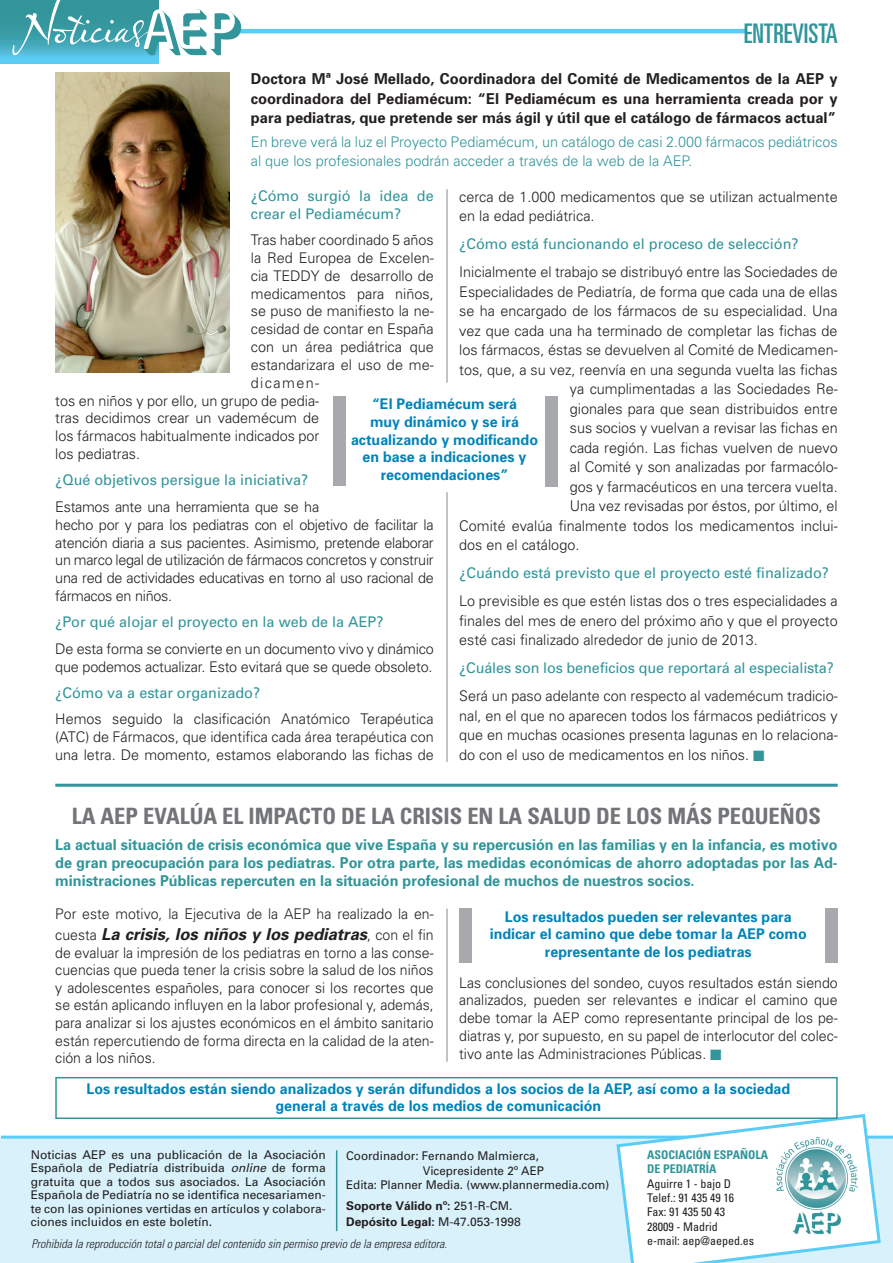
<style>
.page{position:relative;width:893px;height:1263px;background:#fff}
.page>*{position:absolute;margin:0;border:0;box-sizing:border-box;transform-origin:0 0}
.t1{font:51px "Olicana Smooth";color:#fff}
.t2{font:ultra-condensed 27px "Univers";color:#31959a}
.t3{font:700 condensed 22.5px "Univers";color:#727477}
.t4{font:italic 700 16.5px "Univers";color:#231f20}
.t5{font:700 15px/18px "Univers";color:#31959a;text-align:justify;scale:.96 1}
.t6{font:700 15px/19.5px "Univers";color:#231f20;text-align:justify}
.t7{font:300 14.7px/19.5px "Univers";color:#231f20;text-align:justify}
.t8{font:300 14.7px/17.7px "Univers";color:#231f20;text-align:justify;scale:.96 1}
.t9{font:700 14.7px/17.7px "Univers";color:#0084b9;text-align:center}
.t10{font:14.7px/17.9px "Univers";color:#31959a}
.t11{font:300 14.7px/17.9px "Univers";letter-spacing:-.02em;color:#231f20}
.t12{font:300 14.7px/19.5px "Univers";color:#31959a}
.t13{font:300 14.7px "Univers";letter-spacing:.1em;color:#231f20}
.t14{font:12px/13.5px "Univers";color:#231f20;text-align:justify}
.t15{font:italic 300 condensed 12px "Univers";color:#231f20}
.t16{font:condensed 12px/14.4px "Univers";color:#231f20}
.t17{font:700 12px/16.2px "Univers";color:#231f20}
.t18{font:700 condensed 12px/14.4px "Univers";color:#31959a}
.s1{font-size:58.95px}
.s2{color:#31959a}
.s3{font-weight:300;font-style:normal;font-size:14.7px}
.s4{font-style:italic}
.s5{font-weight:400}
</style>
<div class="page">
<div style="left:1px;top:1139px;width:892px;height:124px;background:#d8f1fb"></div>
<hr style="left:1px;top:1135px;width:892px;height:3px;background:#5accf5">
<svg style="left:615px;top:1114px;width:267px;height:149px"></svg>
<img style="left:767px;top:1134px;width:94px;height:104px">
<hr style="left:336px;top:1150px;width:1px;height:81px;background:#31959a">
<hr style="left:446px;top:492px;width:2px;height:270px;background:#939598">
<hr style="left:446px;top:189px;width:2px;height:194px;background:#939598">
<hr style="left:446px;top:909px;width:2px;height:153px;background:#939598">
<div style="left:460px;top:909px;width:12px;height:54px;background:#a8a9ad"></div>
<div style="left:826px;top:909px;width:12px;height:54px;background:#a8a9ad"></div>
<div style="left:55px;top:1077px;width:783px;height:42px;border:2px solid #31959a"></div>
<hr style="left:55px;top:784px;width:783px;height:3px;background:#31959a">
<img style="left:55px;top:72px;width:175px;height:301px">
<div style="left:333px;top:396px;width:12px;height:90px;background:#a8a9ad"></div>
<div style="left:545px;top:396px;width:12px;height:91px;background:#a8a9ad"></div>
<hr style="left:237px;top:29px;width:509px;height:4px;background:#5accf5">
<svg style="left:0;top:0;width:159px;height:63px;background:#3ea4b3"></svg>
<svg style="left:144px;top:9px;width:97px;height:46px"></svg>
<h1 class="t1" style="left:15px;top:-6px;width:136px"><span class="s1">N</span>oticias</h1>
<h2 class="t2" style="left:744px;top:18px;width:95px">ENTREVISTA</h2>
<p class="t6" style="left:251px;top:69px;width:588px">Doctora Mª José Mellado, Coordinadora del Comité de Medicamentos de la AEP y coordinadora del Pediamécum: “El Pediamécum es una herramienta creada por y para pediatras, que pretende ser más ágil y útil que el catálogo de fármacos actual”</p>
<p class="t12" style="left:251px;top:132px;width:588px">En breve verá la luz el Proyecto Pediamécum, un catálogo de casi 2.000 fármacos pediátricos al que los profesionales podrán acceder a través de la web de la AEP.</p>
<p class="t10" style="left:251px;top:187px;width:184px">¿Cómo surgió la idea de crear el Pediamécum?</p>
<p class="t7" style="left:251px;top:230px;width:184px">Tras haber coordinado 5 años</p>
<p class="t7" style="left:251px;top:248px;width:184px">la Red Europea de Excelen-</p>
<p class="t7" style="left:251px;top:266px;width:184px">cia TEDDY de desarrollo de</p>
<p class="t7" style="left:251px;top:284px;width:184px">medicamentos para niños,</p>
<p class="t7" style="left:251px;top:301px;width:184px">se puso de manifiesto la ne-</p>
<p class="t7" style="left:251px;top:319px;width:184px">cesidad de contar en España</p>
<p class="t7" style="left:251px;top:337px;width:184px">con un área pediátrica que</p>
<p class="t7" style="left:251px;top:355px;width:184px">estandarizara el uso de me-</p>
<p class="t13" style="left:251px;top:374px;width:70px">dicamen-</p>
<p class="t7" style="left:55px;top:391px;width:265px">tos en niños y por ello, un grupo de pedia-</p>
<p class="t7" style="left:55px;top:408px;width:266px">tras decidimos crear un vademécum de</p>
<p class="t7" style="left:55px;top:426px;width:265px">los fármacos habitualmente indicados por</p>
<p class="t7" style="left:55px;top:444px;width:86px">los pediatras.</p>
<p class="t10" style="left:55px;top:471px;width:254px">¿Qué objetivos persigue la iniciativa?</p>
<p class="t11" style="left:55px;top:498px;width:380px">Estamos ante una herramienta que se ha<br>hecho por y para los pediatras con el objetivo de facilitar la atención diaria a sus pacientes. Asimismo, pretende elaborar un marco legal de utilización de fármacos concretos y construir una red de actividades educativas en torno al uso racional de fármacos en niños.</p>
<p class="t10" style="left:55px;top:613px;width:330px">¿Por qué alojar el proyecto en la web de la AEP?</p>
<p class="t7" style="left:55px;top:639px;width:380px;line-height:17.9px">De esta forma se convierte en un documento vivo y dinámico que podemos actualizar. Esto evitará que se quede obsoleto.</p>
<p class="t10" style="left:55px;top:684px;width:206px">¿Cómo va a estar organizado?</p>
<p class="t7" style="left:55px;top:710px;width:380px;line-height:17.9px">Hemos seguido la clasificación Anatómico Terapéutica (ATC) de Fármacos, que identifica cada área terapéutica con una letra. De momento, estamos elaborando las fichas de</p>
<p class="t7" style="left:459px;top:187px;width:380px">cerca de 1.000 medicamentos que se utilizan actualmente en la edad pediátrica.</p>
<p class="t10" style="left:459px;top:235px;width:341px">¿Cómo está funcionando el proceso de selección?</p>
<p class="t7" style="left:459px;top:262px;width:380px">Inicialmente el trabajo se distribuyó entre las Sociedades de</p>
<p class="t7" style="left:459px;top:282px;width:380px">Especialidades de Pediatría, de forma que cada una de ellas</p>
<p class="t7" style="left:459px;top:301px;width:380px">se ha encargado de los fármacos de su especialidad. Una</p>
<p class="t7" style="left:459px;top:321px;width:380px">vez que cada una ha terminado de completar las fichas de</p>
<p class="t7" style="left:459px;top:340px;width:380px">los fármacos, éstas se devuelven al Comité de Medicamen-</p>
<p class="t7" style="left:459px;top:360px;width:380px">tos, que, a su vez, reenvía en una segunda vuelta las fichas</p>
<p class="t7" style="left:570px;top:379px;width:269px">ya cumplimentadas a las Sociedades Re-</p>
<p class="t7" style="left:570px;top:399px;width:269px">gionales para que sean distribuidos entre</p>
<p class="t7" style="left:570px;top:418px;width:269px">sus socios y vuelvan a revisar las fichas en</p>
<p class="t7" style="left:570px;top:438px;width:269px">cada región. Las fichas vuelven de nuevo</p>
<p class="t7" style="left:570px;top:457px;width:269px">al Comité y son analizadas por farmacólo-</p>
<p class="t7" style="left:570px;top:477px;width:269px">gos y farmacéuticos en una tercera vuelta.</p>
<p class="t7" style="left:570px;top:496px;width:269px">Una vez revisadas por éstos, por último, el</p>
<p class="t7" style="left:459px;top:516px;width:380px">Comité evalúa finalmente todos los medicamentos inclui-</p>
<p class="t7" style="left:459px;top:535px;width:122px">dos en el catálogo.</p>
<p class="t10" style="left:459px;top:564px;width:371px">¿Cuándo está previsto que el proyecto esté finalizado?</p>
<p class="t7" style="left:459px;top:591px;width:380px">Lo previsible es que estén listas dos o tres especialidades a finales del mes de enero del próximo año y que el proyecto esté casi finalizado alrededor de junio de 2013.</p>
<p class="t10" style="left:459px;top:659px;width:376px">¿Cuáles son los beneficios que reportará al especialista?</p>
<p class="t7" style="left:459px;top:686px;width:380px">Será un paso adelante con respecto al vademécum tradicio&shy;nal, en el que no aparecen todos los fármacos pediátricos y que en muchas ocasiones presenta lagunas en lo relaciona&shy;do con el uso de medicamentos en los niños. <span class="s2">■</span></p>
<p class="t9" style="left:351px;top:395px;width:188px">“El Pediamécum será<br>muy dinámico y se irá actualizando y modificando en base a indicaciones y recomendaciones”</p>
<h3 class="t3" style="left:72px;top:802px;width:751px">LA AEP EVALÚA EL IMPACTO DE LA CRISIS EN LA SALUD DE LOS MÁS PEQUEÑOS</h3>
<p class="t5" style="left:55px;top:836px;width:816px">La actual situación de crisis económica que vive España y su repercusión en las familias y en la infancia, es motivo de gran preocupación para los pediatras. Por otra parte, las medidas económicas de ahorro adoptadas por las Ad&shy;ministraciones Públicas repercuten en la situación profesional de muchos de nuestros socios.</p>
<p class="t8" style="left:55px;top:905px;width:396px">Por este motivo, la Ejecutiva de la AEP ha realizado la en-</p>
<p class="t4" style="left:55px;top:924px;width:380px"><span class="s3">cuesta</span> La crisis, los niños y los pediatras<span class="s3">, con el fin</span></p>
<p class="t8" style="left:55px;top:943px;width:396px">de evaluar la impresión de los pediatras en torno a las conse&shy;cuencias que pueda tener la crisis sobre la salud de los niños y adolescentes españoles, para conocer si los recortes que se están aplicando influyen en la labor profesional y, además, para analizar si los ajustes económicos en el ámbito sanitario están repercutiendo de forma directa en la calidad de la aten&shy;ción a los niños.</p>
<p class="t9" style="left:490px;top:908px;width:318px">Los resultados pueden ser relevantes para indicar el camino que debe tomar la AEP como representante de los pediatras</p>
<p class="t8" style="left:459px;top:973px;width:396px">Las conclusiones del sondeo, cuyos resultados están siendo analizados, pueden ser relevantes e indicar el camino que debe tomar la AEP como representante principal de los pe&shy;diatras y, por supuesto, en su papel de interlocutor del colec&shy;tivo ante las Administraciones Públicas. <span class="s2">■</span></p>
<p class="t9" style="left:86px;top:1080px;width:705px">Los resultados están siendo analizados y serán difundidos a los socios de la AEP, así como a la sociedad general a través de los medios de comunicación</p>
<p class="t14" style="left:31px;top:1148px;width:297px">Noticias AEP es una publicación de la Asociación Española de Pediatría distribuida <span class="s4">online</span> de forma gratuita que a todos sus asociados. La Asociación Española de Pediatría no se identifica necesariamen&shy;te con las opiniones vertidas en artículos y colabora&shy;ciones incluidos en este boletín.</p>
<p class="t15" style="left:31px;top:1236px;width:417px">Prohibida la reproducción total o parcial del contenido sin permiso previo de la empresa editora.</p>
<p class="t14" style="left:346px;top:1149px;width:194px">Coordinador: Fernando Malmierca,</p>
<p class="t14" style="left:423px;top:1164px;width:123px">Vicepresidente 2º AEP</p>
<p class="t14" style="left:346px;top:1178px;width:265px">Edita: Planner Media. (www.plannermedia.com)</p>
<p class="t17" style="left:346px;top:1197px;width:176px">Soporte Válido nº: <span class="s5">251-R-CM.<br></span>Depósito Legal: <span class="s5">M-47.053-1998</span></p>
<p class="t18" style="left:647px;top:1147px;width:122px">ASOCIACIÓN ESPAÑOLA<br>DE PEDIATRÍA</p>
<p class="t16" style="left:647px;top:1176px;width:108px">Aguirre 1 - bajo D<br>Telef.: 91 435 49 16<br>Fax: 91 435 50 43<br>28009 - Madrid<br>e-mail: aep@aeped.es</p>
</div>
